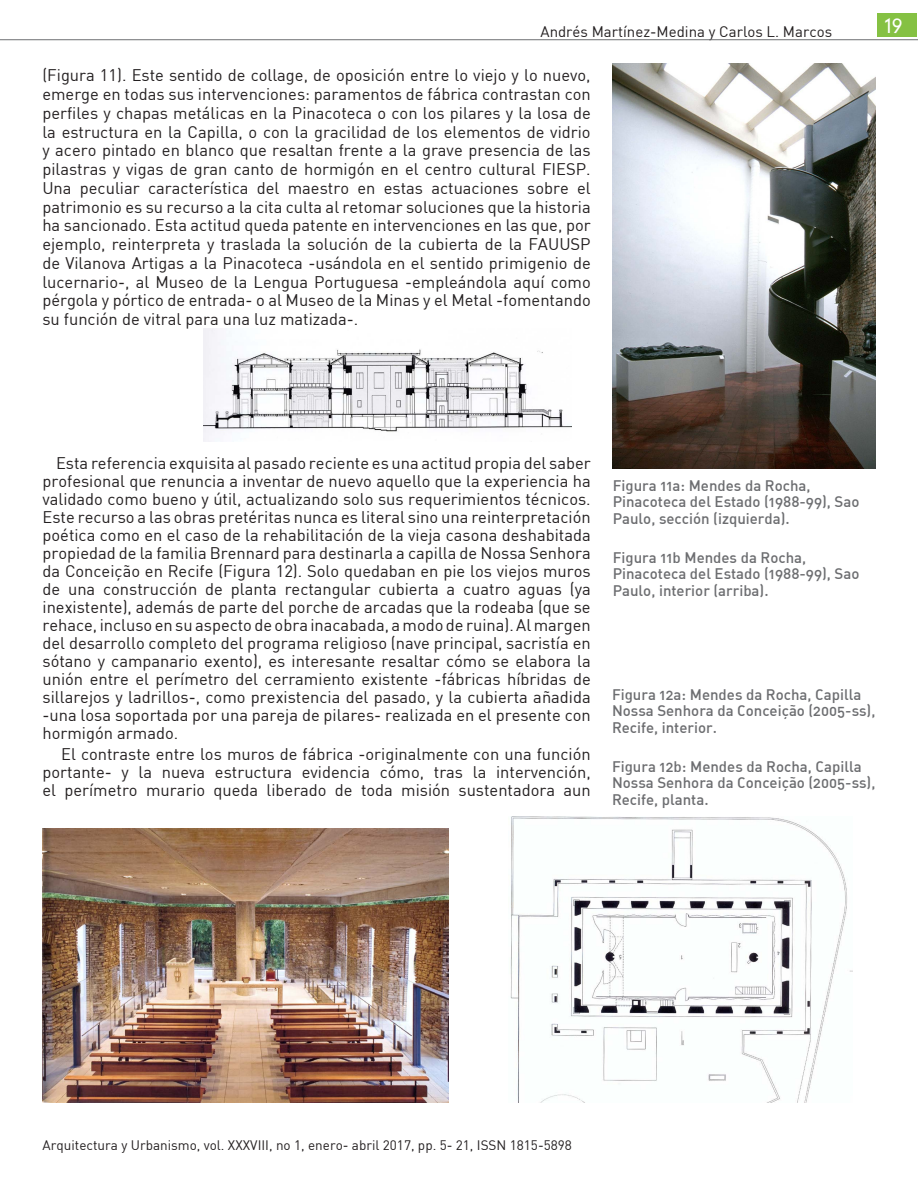
<style>
.page{position:relative;width:918px;height:1188px;background:#fff}
.page>*{position:absolute;margin:0;border:0;box-sizing:border-box;transform-origin:0 0}
.t1{font:300 19.5px "DIN Neuzeit Grotesk";color:#fff}
.cuerpo_de_texto{font:16.5px/18px "DIN";color:#231f20;text-align:justify}
.pie_de_foto{font:15px/16.5px "DIN Medium Alternate";color:#6c6d70}
.t2{font:15px "DIN";color:#231f20}
.t3{font:13.5px "DIN";color:#231f20}
</style>
<div class="page">
<div style="left:878px;top:14px;width:39px;height:23px;background:#84c141"></div>
<hr style="left:0;top:39px;width:918px;height:1px;background:#6c6d70">
<img style="left:612px;top:64px;width:263px;height:405px">
<img style="left:203px;top:329px;width:369px;height:113px">
<img style="left:43px;top:829px;width:406px;height:273px">
<img style="left:510px;top:816px;width:343px;height:287px">
<p class="t2" style="left:541px;top:22px;width:293px">Andrés Martínez-Medina y Carlos L. Marcos</p>
<p class="cuerpo_de_texto" style="left:42px;top:66px;width:550px;line-height:18.8px">(Figura 11). Este sentido de collage, de oposición entre lo viejo y lo nuevo, emerge en todas sus intervenciones: paramentos de fábrica contrastan con perfiles y chapas metálicas en la Pinacoteca o con los pilares y la losa de la estructura en la Capilla, o con la gracilidad de los elementos de vidrio y acero pintado en blanco que resaltan frente a la grave presencia de las pilastras y vigas de gran canto de hormigón en el centro cultural FIESP.<br>Una peculiar característica del maestro en estas actuaciones sobre el patrimonio es su recurso a la cita culta al retomar soluciones que la historia ha sancionado. Esta actitud queda patente en intervenciones en las que, por ejemplo, reinterpreta y traslada la solución de la cubierta de la FAUUSP de Vilanova Artigas a la Pinacoteca -usándola en el sentido primigenio de lucernario-, al Museo de la Lengua Portuguesa -empleándola aquí como pérgola y pórtico de entrada- o al Museo de la Minas y el Metal -fomentando su función de vitral para una luz matizada-.</p>
<p class="t1" style="left:884px;top:14px;width:20px">19</p>
<p class="cuerpo_de_texto" style="left:43px;top:453px;width:550px;text-indent:14px">Esta referencia exquisita al pasado reciente es una actitud propia del saber profesional que renuncia a inventar de nuevo aquello que la experiencia ha validado como bueno y útil, actualizando solo sus requerimientos técnicos.<br>Este recurso a las obras pretéritas nunca es literal sino una reinterpretación poética como en el caso de la rehabilitación de la vieja casona deshabitada propiedad de la familia Brennard para destinarla a capilla de Nossa Senhora da Conceição en Recife (Figura 12). Solo quedaban en pie los viejos muros de una construcción de planta rectangular cubierta a cuatro aguas (ya inexistente), además de parte del porche de arcadas que la rodeaba (que se rehace, incluso en su aspecto de obra inacabada, a modo de ruina). Al margen del desarrollo completo del programa religioso (nave principal, sacristía en sótano y campanario exento), es interesante resaltar cómo se elabora la unión entre el perímetro del cerramiento existente -fábricas híbridas de sillarejos y ladrillos-, como prexistencia del pasado, y la cubierta añadida -una losa soportada por una pareja de pilares- realizada en el presente con hormigón armado.</p>
<p class="cuerpo_de_texto" style="left:43px;top:744px;width:550px;text-indent:19px">El contraste entre los muros de fábrica -originalmente con una función portante- y la nueva estructura evidencia cómo, tras la intervención, el perímetro murario queda liberado de toda misión sustentadora aun</p>
<p class="pie_de_foto" style="left:613px;top:477px;width:248px">Figura 11a: Mendes da Rocha,<br>Pinacoteca del Estado (1988-99), Sao<br>Paulo, sección (izquierda).</p>
<p class="pie_de_foto" style="left:613px;top:549px;width:248px">Figura 11b Mendes da Rocha,<br>Pinacoteca del Estado (1988-99), Sao<br>Paulo, interior (arriba).</p>
<p class="pie_de_foto" style="left:612px;top:686px;width:265px">Figura 12a: Mendes da Rocha, Capilla<br>Nossa Senhora da Conceição (2005-ss),<br>Recife, interior.</p>
<p class="pie_de_foto" style="left:612px;top:758px;width:265px">Figura 12b: Mendes da Rocha, Capilla<br>Nossa Senhora da Conceição (2005-ss),<br>Recife, planta.</p>
<p class="t3" style="left:43px;top:1137px;width:531px">Arquitectura y Urbanismo, vol. XXXVIII, no 1, enero- abril 2017, pp. 5- 21, ISSN 1815-5898</p>
</div>
